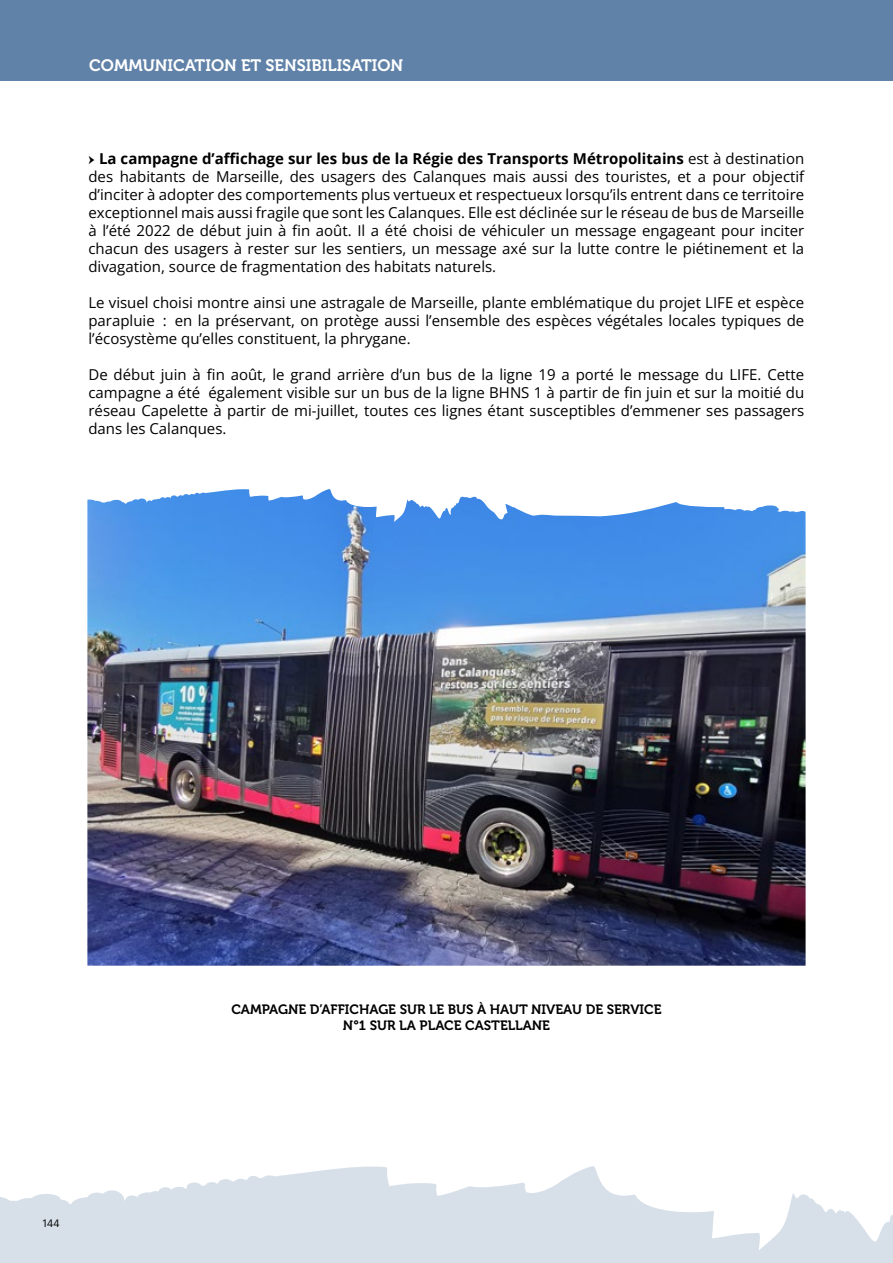
<style>
.page{position:relative;width:893px;height:1263px;background:#fff}
.page>*{position:absolute;margin:0;border:0;box-sizing:border-box;transform-origin:0 0}
.t1{font:16.5px "Museo 700";color:#fff}
.t2{font:15px/18px "Open Sans";color:#000;text-align:justify}
.t3{font:13.5px/16.2px "Museo 700";color:#000;text-align:center}
.t4{font:10.5px "Graphik";color:#000}
.s1{font-family:"Minion Pro"}
.s2{font-weight:700}
</style>
<div class="page">
<svg style="left:0;top:1166px;width:893px;height:97px;fill:#d7e0e9"></svg>
<div style="left:0;top:0;width:893px;height:80px;background:#6182a8"></div>
<img style="left:87px;top:489px;width:719px;height:477px">
<p class="t1" style="left:89px;top:56px;width:315px">COMMUNICATION ET SENSIBILISATION</p>
<p class="t2" style="left:88px;top:149px;width:717px"><span class="s1">→</span> <span class="s2">La campagne d’affichage sur les bus de la Régie des Transports Métropolitains</span> est à destination des habitants de Marseille, des usagers des Calanques mais aussi des touristes, et a pour objectif d’inciter à adopter des comportements plus vertueux et respectueux lorsqu’ils entrent dans ce territoire exceptionnel mais aussi fragile que sont les Calanques. Elle est déclinée sur le réseau de bus de Marseille à l’été 2022 de début juin à fin août. Il a été choisi de véhiculer un message engageant pour inciter chacun des usagers à rester sur les sentiers, un message axé sur la lutte contre le piétinement et la divagation, source de fragmentation des habitats naturels.</p>
<p class="t2" style="left:88px;top:293px;width:717px">Le visuel choisi montre ainsi une astragale de Marseille, plante emblématique du projet LIFE et espèce parapluie : en la préservant, on protège aussi l’ensemble des espèces végétales locales typiques de l’écosystème qu’elles constituent, la phrygane.</p>
<p class="t2" style="left:88px;top:365px;width:717px">De début juin à fin août, le grand arrière d’un bus de la ligne 19 a porté le message du LIFE. Cette campagne a été également visible sur un bus de la ligne BHNS 1 à partir de fin juin et sur la moitié du réseau Capelette à partir de mi-juillet, toutes ces lignes étant susceptibles d’emmener ses passagers dans les Calanques.</p>
<p class="t4" style="left:43px;top:1215px;width:18px">144</p>
<p class="t3" style="left:231px;top:1001px;width:432px">CAMPAGNE D’AFFICHAGE SUR LE BUS À HAUT NIVEAU DE SERVICE<br>N°1 SUR LA PLACE CASTELLANE</p>
</div>
